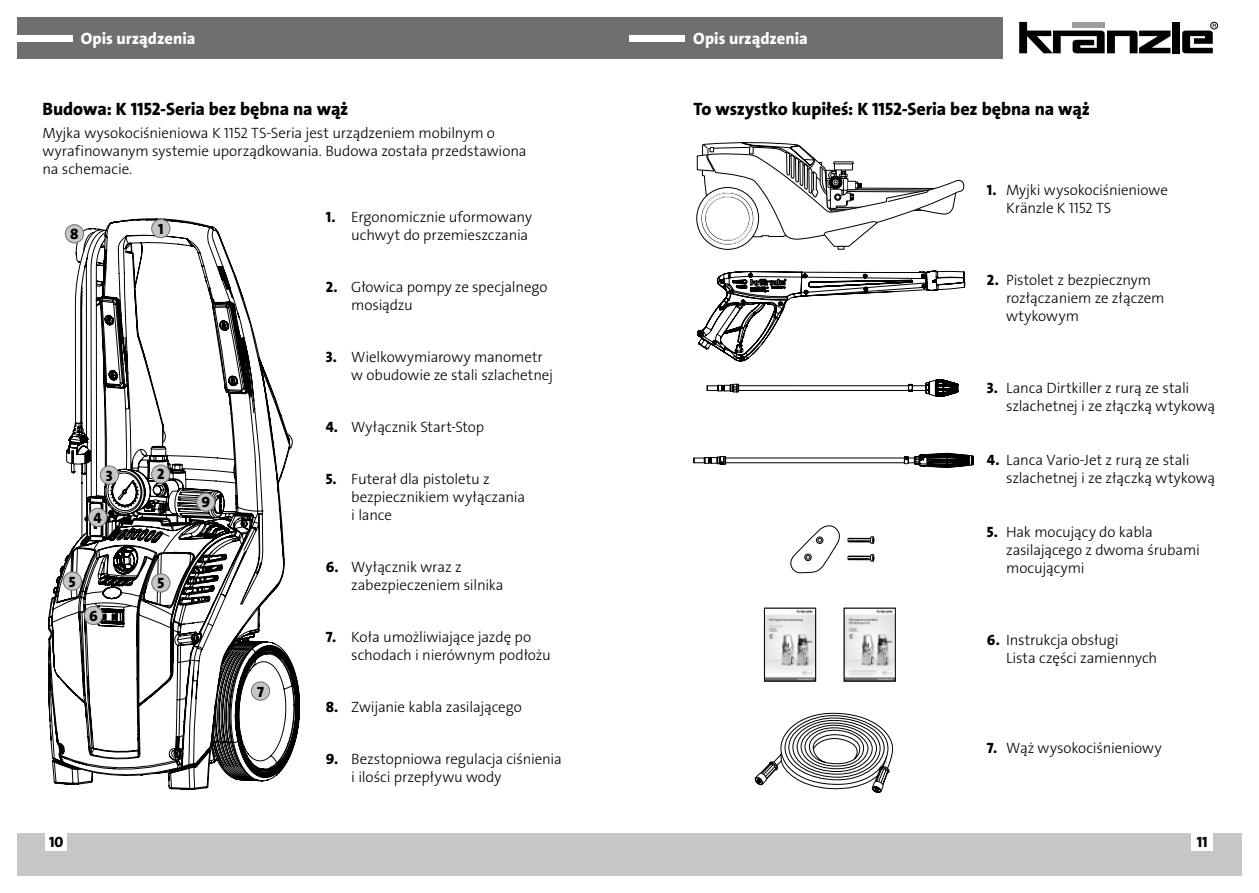
<style>
.page{position:relative;width:1259px;height:893px;background:#fff}
.page>*{position:absolute;margin:0;border:0;box-sizing:border-box;transform-origin:0 0}
.t1{font:18px "The Sans LP8 Ex Bld";letter-spacing:-.005em;color:#000}
.t2{font:16.5px "The Sans LP8 Ex Bld";color:#fff}
.t3{font:15px/18px "The Sans LP3 Lig";letter-spacing:-.01em;color:#000}
.t4{font:15px "The Sans LP8 Ex Bld";color:#000}
.s1{font-family:"The Sans LP8 Ex Bld"}
</style>
<div class="page">
<div style="left:629px;top:833px;width:613px;height:43px;background:#c6c6c6"></div>
<div style="left:17px;top:833px;width:612px;height:43px;background:#c6c6c6"></div>
<div style="left:1191px;top:833px;width:22px;height:18px;background:#fff"></div>
<div style="left:46px;top:833px;width:21px;height:18px;background:#fff"></div>
<div style="left:17px;top:17px;width:985px;height:41px;background:#706f6f"></div>
<div style="left:17px;top:35px;width:55px;height:6px;background:#fff"></div>
<div style="left:629px;top:35px;width:56px;height:6px;background:#fff"></div>
<svg style="left:1019px;top:22px;width:151px;height:31px"></svg>
<div style="left:1172px;top:22px;width:7px;height:31px;background:#000"></div>
<div style="left:1210px;top:22px;width:7px;height:7px;border:1px solid #000;border-radius:50%"></div>
<svg style="left:1182px;top:24px;width:34px;height:29px"></svg>
<svg style="left:696px;top:142px;width:268px;height:108px"></svg>
<svg style="left:790px;top:526px;width:84px;height:47px"></svg>
<svg style="left:755px;top:713px;width:138px;height:80px"></svg>
<img style="left:766px;top:610px;width:48px;height:69px">
<img style="left:846px;top:610px;width:47px;height:69px">
<div style="left:764px;top:608px;width:52px;height:73px;border:1px solid #000"></div>
<svg style="left:706px;top:379px;width:252px;height:18px"></svg>
<svg style="left:697px;top:271px;width:268px;height:90px"></svg>
<svg style="left:64px;top:226px;width:236px;height:524px"></svg>
<svg style="left:79px;top:218px;width:185px;height:98px"></svg>
<svg style="left:48px;top:598px;width:4px;height:160px"></svg>
<svg style="left:52px;top:316px;width:241px;height:474px"></svg>
<div style="left:152px;top:219px;width:18px;height:19px;background:#c6c6c6;border-radius:50%"></div>
<div style="left:151px;top:219px;width:19px;height:19px;border:1px solid #706f6f;border-radius:50%"></div>
<div style="left:152px;top:465px;width:18px;height:18px;background:#c6c6c6;border-radius:50%"></div>
<div style="left:151px;top:465px;width:19px;height:19px;border:1px solid #706f6f;border-radius:50%"></div>
<div style="left:100px;top:466px;width:19px;height:18px;background:#c6c6c6;border-radius:50%"></div>
<div style="left:100px;top:466px;width:19px;height:19px;border:1px solid #706f6f;border-radius:50%"></div>
<div style="left:63px;top:572px;width:18px;height:18px;background:#c6c6c6;border-radius:50%"></div>
<div style="left:63px;top:572px;width:19px;height:19px;border:1px solid #706f6f;border-radius:50%"></div>
<div style="left:84px;top:606px;width:19px;height:19px;background:#c6c6c6;border-radius:50%"></div>
<div style="left:84px;top:606px;width:19px;height:19px;border:1px solid #706f6f;border-radius:50%"></div>
<div style="left:251px;top:682px;width:19px;height:18px;background:#c6c6c6;border-radius:50%"></div>
<div style="left:251px;top:681px;width:19px;height:20px;border:1px solid #706f6f;border-radius:50%"></div>
<div style="left:197px;top:493px;width:18px;height:18px;background:#c6c6c6;border-radius:50%"></div>
<div style="left:196px;top:493px;width:19px;height:19px;border:1px solid #706f6f;border-radius:50%"></div>
<div style="left:65px;top:225px;width:19px;height:18px;background:#c6c6c6;border-radius:50%"></div>
<div style="left:65px;top:224px;width:19px;height:19px;border:1px solid #706f6f;border-radius:50%"></div>
<div style="left:89px;top:508px;width:18px;height:19px;background:#c6c6c6;border-radius:50%"></div>
<div style="left:88px;top:508px;width:19px;height:19px;border:1px solid #706f6f;border-radius:50%"></div>
<div style="left:152px;top:574px;width:18px;height:18px;background:#c6c6c6;border-radius:50%"></div>
<div style="left:151px;top:573px;width:19px;height:19px;border:1px solid #706f6f;border-radius:50%"></div>
<hr style="left:725px;top:462px;width:179px;height:1px;background:#000">
<hr style="left:725px;top:458px;width:179px;height:1px;background:#000">
<svg style="left:693px;top:456px;width:33px;height:9px"></svg>
<svg style="left:903px;top:453px;width:71px;height:15px"></svg>
<p class="t2" style="left:81px;top:28px;width:116px">Opis urządzenia</p>
<p class="t2" style="left:693px;top:28px;width:116px">Opis urządzenia</p>
<p class="t1" style="left:43px;top:98px;width:307px">Budowa: K 1152-Seria bez bębna na wąż</p>
<p class="t3" style="left:43px;top:124px;width:485px">Myjka wysokociśnieniowa K 1152 TS-Seria jest urządzeniem mobilnym o wyrafinowanym systemie uporządkowania. Budowa została przedstawiona na schemacie.</p>
<p class="t3" style="left:326px;top:208px;width:208px;text-align:right"><span class="s1">1.</span> Ergonomicznie uformowany uchwyt do przemieszczania</p>
<p class="t3" style="left:351px;top:278px;width:198px;text-indent:-25px"><span class="s1">2.</span> Głowica pompy ze specjalnego mosiądzu</p>
<p class="t3" style="left:351px;top:348px;width:203px;text-indent:-25px"><span class="s1">3.</span> Wielkowymiarowy manometr w obudowie ze stali szlachetnej</p>
<p class="t3" style="left:326px;top:418px;width:160px"><span class="s1">4.</span> Wyłącznik Start-Stop</p>
<p class="t3" style="left:351px;top:470px;width:175px;text-indent:-26px"><span class="s1">5.</span> Futerał dla pistoletu z bezpiecznikiem wyłączania i lance</p>
<p class="t4" style="left:158px;top:219px;width:7px">1</p>
<p class="t4" style="left:70px;top:225px;width:10px">8</p>
<p class="t4" style="left:106px;top:466px;width:8px">3</p>
<p class="t4" style="left:157px;top:465px;width:9px">2</p>
<p class="t4" style="left:201px;top:493px;width:10px">9</p>
<p class="t4" style="left:94px;top:508px;width:10px">4</p>
<p class="t4" style="left:69px;top:572px;width:8px">5</p>
<p class="t4" style="left:89px;top:606px;width:10px">6</p>
<p class="t4" style="left:157px;top:574px;width:8px">5</p>
<p class="t4" style="left:257px;top:682px;width:8px">7</p>
<p class="t3" style="left:351px;top:558px;width:154px;text-indent:-25px"><span class="s1">6.</span> Wyłącznik wraz z zabezpieczeniem silnika</p>
<p class="t3" style="left:351px;top:628px;width:201px;text-indent:-26px"><span class="s1">7.</span> Koła umożliwiające jazdę po schodach i nierównym podłożu</p>
<p class="t3" style="left:326px;top:698px;width:197px"><span class="s1">8.</span> Zwijanie kabla zasilającego</p>
<p class="t3" style="left:351px;top:750px;width:212px;text-indent:-26px"><span class="s1">9.</span> Bezstopniowa regulacja ciśnienia i ilości przepływu wody</p>
<p class="t1" style="left:693px;top:98px;width:398px">To wszystko kupiłeś: K 1152-Seria bez bębna na wąż</p>
<p class="t3" style="left:1006px;top:181px;width:163px;text-indent:-19px"><span class="s1">1.</span> Myjki wysokociśnieniowe<br>Kränzle K 1152 TS</p>
<p class="t3" style="left:1006px;top:271px;width:160px;text-indent:-19px"><span class="s1">2.</span> Pistolet z bezpiecznym rozłączaniem ze złączem wtykowym</p>
<p class="t3" style="left:1006px;top:379px;width:211px;text-indent:-19px"><span class="s1">3.</span> Lanca Dirtkiller z rurą ze stali szlachetnej i ze złączką wtykową</p>
<p class="t3" style="left:1006px;top:451px;width:211px;text-indent:-19px"><span class="s1">4.</span> Lanca Vario-Jet z rurą ze stali szlachetnej i ze złączką wtykową</p>
<p class="t3" style="left:1006px;top:523px;width:195px;text-indent:-19px"><span class="s1">5.</span> Hak mocujący do kabla zasilającego z dwoma śrubami mocującymi</p>
<p class="t3" style="left:1006px;top:631px;width:153px;text-indent:-19px"><span class="s1">6.</span> Instrukcja obsługi<br>Lista części zamiennych</p>
<p class="t3" style="left:987px;top:739px;width:176px"><span class="s1">7.</span> Wąż wysokociśnieniowy</p>
<p class="t4" style="left:49px;top:832px;width:16px">10</p>
<p class="t4" style="left:1196px;top:832px;width:12px">11</p>
</div>
